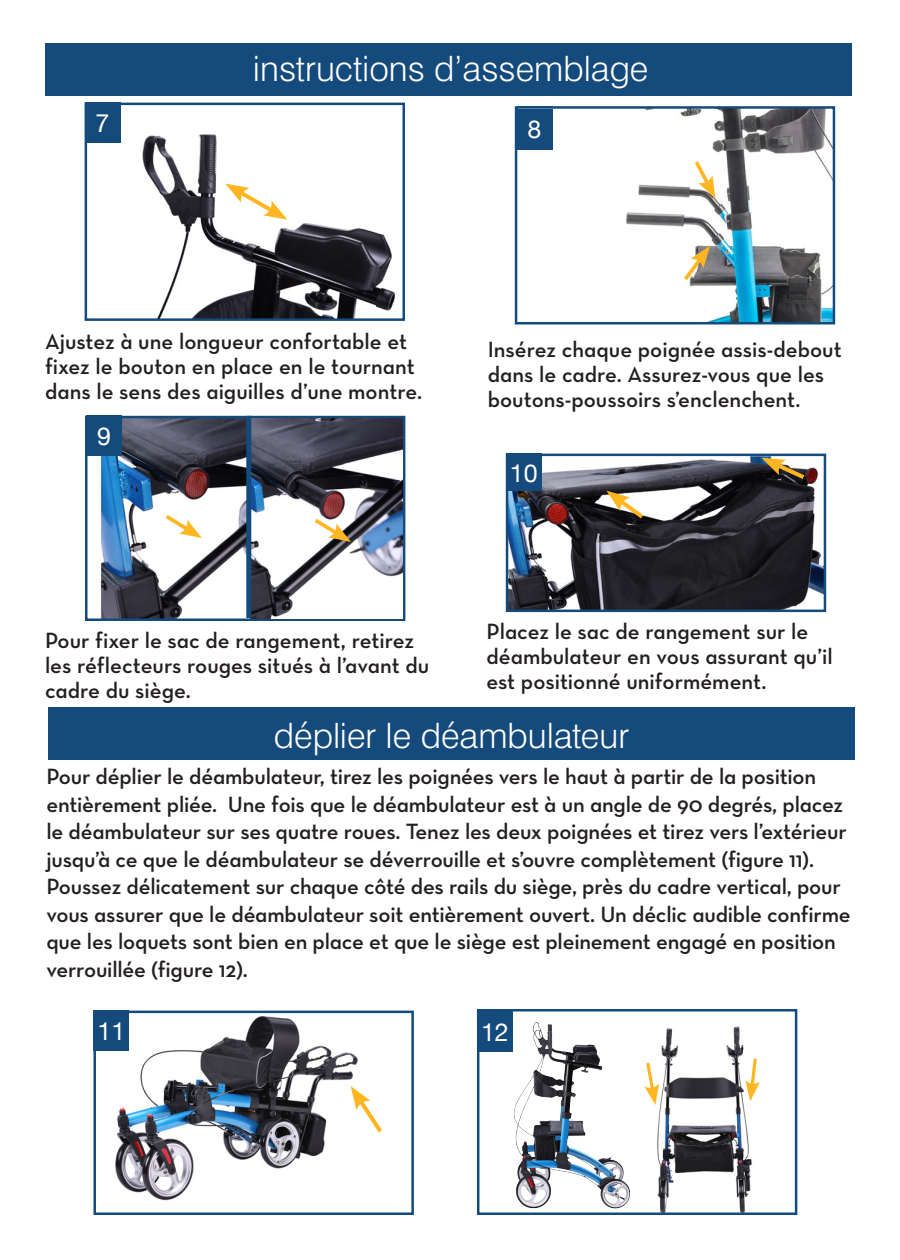
<style>
.page{position:relative;width:900px;height:1260px;background:#fff}
.page>*{position:absolute;margin:0;border:0;box-sizing:border-box;transform-origin:0 0}
.t1{font:300 35px "Swiss 721 BT";color:#fff}
.t2{font:25px "Helvetica Neue";color:#fff}
.box_text{font:22.5px/25px "Neutraface Text Demi Alt";letter-spacing:-.01em;color:#231f20}
</style>
<div class="page">
<div style="left:45px;top:44px;width:807px;height:52px;background:#144a7c"></div>
<img style="left:115px;top:1016px;width:243px;height:185px">
<div style="left:93px;top:1011px;width:321px;height:204px;border:2px solid #144a7c"></div>
<img style="left:657px;top:1026px;width:95px;height:186px">
<div style="left:477px;top:1009px;width:320px;height:206px;border:2px solid #144a7c"></div>
<div style="left:93px;top:1011px;width:36px;height:40px;background:#144a7c"></div>
<div style="left:48px;top:707px;width:807px;height:53px;background:#144a7c"></div>
<svg style="left:745px;top:1055px;width:15px;height:46px"></svg>
<svg style="left:351px;top:1086px;width:31px;height:51px"></svg>
<svg style="left:644px;top:1059px;width:15px;height:46px"></svg>
<img style="left:514px;top:1022px;width:116px;height:187px">
<div style="left:477px;top:1012px;width:36px;height:40px;background:#144a7c"></div>
<img style="left:142px;top:134px;width:254px;height:184px">
<div style="left:85px;top:103px;width:320px;height:218px;border:2px solid #144a7c"></div>
<img style="left:100px;top:419px;width:146px;height:199px">
<div style="left:85px;top:416px;width:320px;height:205px;border:2px solid #144a7c"></div>
<img style="left:251px;top:418px;width:152px;height:201px">
<svg style="left:225px;top:184px;width:63px;height:36px"></svg>
<svg style="left:162px;top:511px;width:40px;height:27px"></svg>
<svg style="left:311px;top:515px;width:40px;height:27px"></svg>
<div style="left:85px;top:103px;width:36px;height:40px;background:#144a7c"></div>
<img style="left:509px;top:457px;width:314px;height:152px">
<div style="left:506px;top:454px;width:320px;height:158px;border:2px solid #144a7c"></div>
<svg style="left:606px;top:491px;width:42px;height:31px"></svg>
<svg style="left:761px;top:458px;width:48px;height:24px"></svg>
<div style="left:506px;top:454px;width:36px;height:37px;background:#144a7c"></div>
<div style="left:246px;top:416px;width:5px;height:202px;background:#144a7c"></div>
<img style="left:518px;top:109px;width:314px;height:212px">
<div style="left:515px;top:106px;width:320px;height:218px;border:2px solid #144a7c"></div>
<div style="left:86px;top:416px;width:36px;height:40px;background:#144a7c"></div>
<svg style="left:680px;top:246px;width:30px;height:38px"></svg>
<svg style="left:691px;top:157px;width:25px;height:42px"></svg>
<div style="left:517px;top:109px;width:36px;height:40px;background:#144a7c"></div>
<p class="t2" style="left:96px;top:105px;width:15px">7</p>
<p class="t1" style="left:253px;top:48px;width:397px">instructions d’assemblage</p>
<p class="t2" style="left:528px;top:112px;width:15px">8</p>
<p class="box_text" style="left:45px;top:328px;width:379px">Ajustez à une longueur confortable et fixez le bouton en place en le tournant dans le sens des aiguilles d’une montre.</p>
<p class="t2" style="left:97px;top:418px;width:15px">9</p>
<p class="box_text" style="left:45px;top:627px;width:386px">Pour fixer le sac de rangement, retirez les réflecteurs rouges situés à l’avant du cadre du siège.</p>
<p class="box_text" style="left:488px;top:336px;width:355px">Insérez chaque poignée assis-debout dans le cadre. Assurez-vous que les boutons-poussoirs s’enclenchent.</p>
<p class="t2" style="left:510px;top:455px;width:29px">10</p>
<p class="box_text" style="left:486px;top:618px;width:348px">Placez le sac de rangement sur le déambulateur en vous assurant qu’il est positionné uniformément.</p>
<p class="t1" style="left:274px;top:715px;width:357px">déplier le déambulateur</p>
<p class="box_text" style="left:46px;top:762px;width:806px;line-height:27.5px">Pour déplier le déambulateur, tirez les poignées vers le haut à partir de la position entièrement pliée. Une fois que le déambulateur est à un angle de 90 degrés, placez le déambulateur sur ses quatre roues. Tenez les deux poignées et tirez vers l’extérieur jusqu’à ce que le déambulateur se déverrouille et s’ouvre complètement (figure 11).<br>Poussez délicatement sur chaque côté des rails du siège, près du cadre vertical, pour vous assurer que le déambulateur soit entièrement ouvert. Un déclic audible confirme que les loquets sont bien en place et que le siège est pleinement engagé en position verrouillée (figure 12).</p>
<p class="t2" style="left:98px;top:1013px;width:29px">11</p>
<p class="t2" style="left:481px;top:1014px;width:29px">12</p>
</div>
